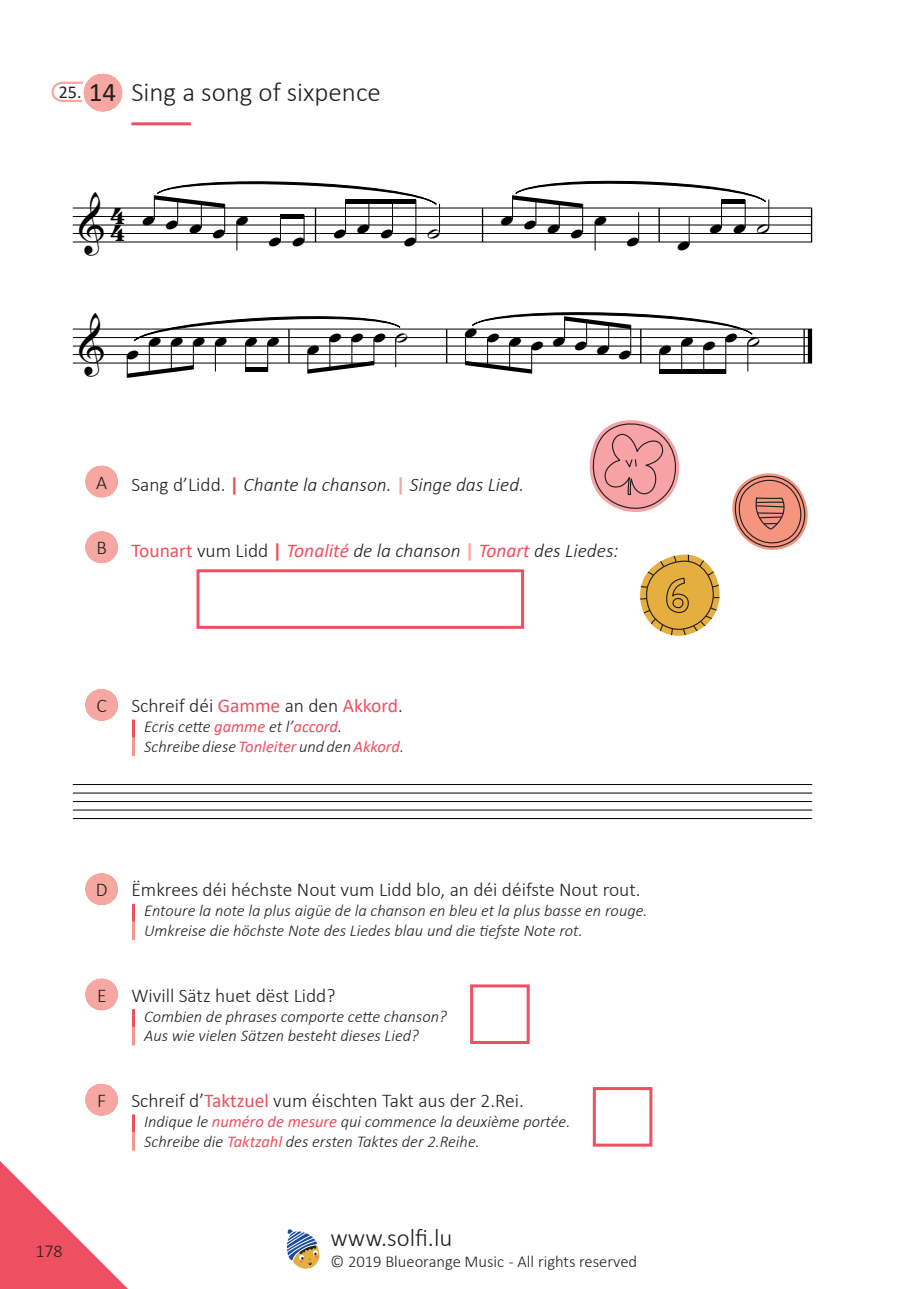
<style>
.page{position:relative;width:919px;height:1289px;background:#fff}
.page>*{position:absolute;margin:0;border:0;box-sizing:border-box;transform-origin:0 0}
.t1{font:34.2px "Opus Std";color:#000001}
.t2{font:33.9px "Opus Std";letter-spacing:.225em;color:#000001}
.t3{font:300 27px "Calibri";color:#231f20}
.t4{font:300 24.75px "Calibri";color:#231f20}
.t5{font:300 19.5px "Calibri";color:#231f20}
.t6{font:italic 300 19.5px "Calibri";color:#231f20}
.t7{font:300 18px "Calibri";color:#231f20}
.t8{font:italic 300 16.5px/19.8px "Calibri";color:#231f20}
.t9{font:300 16.5px "Calibri";color:#231f20}
.s1{font-weight:400;font-size:18px}
.s2{font-weight:400}
.s3{font-size:34.2px}
.s4{font-style:normal}
.s5{font-weight:700;font-style:normal;color:#ef5061}
.s6{font-weight:700;font-style:normal;color:#f7a7a1}
.s7{font-weight:400;font-style:normal;color:#ef5061}
.s8{font-weight:400;color:#ef5061}
</style>
<div class="page">
<svg style="left:0;top:1161px;width:127px;height:127px"></svg>
<hr style="left:131px;top:122px;width:60px;height:3px;background:#ef5061">
<svg style="left:51px;top:73px;width:53px;height:39px"></svg>
<hr style="left:102px;top:74px;width:1px;height:37px;background:#f7a7a1">
<hr style="left:103px;top:74px;width:1px;height:37px;background:#f7a7a1">
<hr style="left:482px;top:208px;width:1px;height:34px;background:#000001">
<hr style="left:810px;top:208px;width:2px;height:34px;background:#000001">
<hr style="left:446px;top:329px;width:1px;height:34px;background:#000001">
<hr style="left:803px;top:329px;width:1px;height:34px;background:#000001">
<div style="left:807px;top:329px;width:5px;height:34px;background:#000001"></div>
<hr style="left:73px;top:242px;width:739px;height:1px;background:#000001">
<hr style="left:73px;top:233px;width:739px;height:1px;background:#000001">
<hr style="left:73px;top:225px;width:739px;height:1px;background:#000001">
<hr style="left:73px;top:216px;width:739px;height:1px;background:#000001">
<hr style="left:73px;top:208px;width:739px;height:1px;background:#000001">
<hr style="left:73px;top:363px;width:739px;height:1px;background:#000001">
<hr style="left:73px;top:354px;width:739px;height:1px;background:#000001">
<hr style="left:73px;top:346px;width:739px;height:1px;background:#000001">
<hr style="left:73px;top:337px;width:739px;height:1px;background:#000001">
<hr style="left:73px;top:329px;width:739px;height:1px;background:#000001">
<svg style="left:154px;top:181px;width:288px;height:69px"></svg>
<svg style="left:512px;top:180px;width:259px;height:70px"></svg>
<svg style="left:127px;top:316px;width:279px;height:62px"></svg>
<svg style="left:465px;top:312px;width:293px;height:61px"></svg>
<svg style="left:732px;top:473px;width:76px;height:77px"></svg>
<svg style="left:640px;top:554px;width:80px;height:82px"></svg>
<svg style="left:589px;top:420px;width:91px;height:92px"></svg>
<hr style="left:132px;top:719px;width:3px;height:21px;background:#ef5061">
<hr style="left:132px;top:737px;width:3px;height:19px;background:#f59693">
<hr style="left:132px;top:903px;width:3px;height:21px;background:#ef5061">
<hr style="left:132px;top:921px;width:3px;height:19px;background:#f59693">
<hr style="left:132px;top:1009px;width:3px;height:20px;background:#ef5061">
<hr style="left:132px;top:1026px;width:3px;height:19px;background:#f59693">
<hr style="left:132px;top:1114px;width:3px;height:21px;background:#ef5061">
<hr style="left:132px;top:1132px;width:3px;height:18px;background:#f59693">
<div style="left:196px;top:569px;width:328px;height:60px;border:3px solid #ef5061"></div>
<div style="left:470px;top:984px;width:59px;height:59px;border:3px solid #ef5061"></div>
<div style="left:592px;top:1087px;width:60px;height:59px;border:3px solid #ef5061"></div>
<hr style="left:101px;top:466px;width:1px;height:31px;background:#f7a7a1">
<hr style="left:101px;top:531px;width:1px;height:32px;background:#f7a7a1">
<hr style="left:101px;top:689px;width:1px;height:31px;background:#f7a7a1">
<hr style="left:101px;top:873px;width:1px;height:31px;background:#f7a7a1">
<hr style="left:101px;top:978px;width:1px;height:32px;background:#f7a7a1">
<hr style="left:101px;top:1083px;width:1px;height:32px;background:#f7a7a1">
<hr style="left:73px;top:818px;width:739px;height:1px;background:#000001">
<hr style="left:73px;top:809px;width:739px;height:1px;background:#000001">
<hr style="left:73px;top:801px;width:739px;height:1px;background:#000001">
<hr style="left:73px;top:792px;width:739px;height:1px;background:#000001">
<hr style="left:73px;top:784px;width:739px;height:1px;background:#000001">
<svg style="left:286px;top:1228px;width:34px;height:41px"></svg>
<h3 class="t3" style="left:59px;top:75px;width:323px"><span class="s1">25.</span> <span class="s2">14</span> Sing a song of sixpence</h3>
<h2 class="t2" style="left:79px;top:202px;width:48px">&amp;<span class="s3">4</span></h2>
<h1 class="t1" style="left:111px;top:184px;width:16px">4</h1>
<h2 class="t2" style="left:143px;top:193px;width:110px">œœœœœ</h2>
<h2 class="t2" style="left:269px;top:202px;width:175px">œœ œœœœ˙</h2>
<h2 class="t2" style="left:501px;top:193px;width:110px">œœœœœ</h2>
<h2 class="t2" style="left:627px;top:212px;width:66px">œ œ</h2>
<h2 class="t2" style="left:710px;top:198px;width:63px">œœ˙</h2>
<h2 class="t2" style="left:79px;top:323px;width:29px">&amp;</h2>
<h2 class="t2" style="left:127px;top:310px;width:285px">œœœœœ œœ œœœœ˙</h2>
<h2 class="t2" style="left:465px;top:310px;width:298px">œœœœœœœœ œœœœ˙</h2>
<p class="t5" style="left:96px;top:470px;width:12px">A</p>
<p class="t5" style="left:97px;top:536px;width:12px">B</p>
<p class="t6" style="left:131px;top:472px;width:394px"><span class="s4">Sang d’Lidd.</span> <span class="s5">|</span> Chante la chanson. <span class="s6">|</span> Singe das Lied.</p>
<p class="t6" style="left:131px;top:538px;width:489px"><span class="s7">Tounart</span> <span class="s4">vum Lidd</span> <span class="s5">|</span> <span class="s8">Tonalité</span> de la chanson <span class="s6">|</span> <span class="s8">Tonart</span> des Liedes:</p>
<p class="t5" style="left:97px;top:693px;width:12px">C</p>
<p class="t5" style="left:131px;top:693px;width:273px">Schreif déi <span class="s8">Gamme</span> an den <span class="s8">Akkord</span>.</p>
<p class="t8" style="left:144px;top:716px;width:261px">Ecris cette <span class="s8">gamme</span> et l’<span class="s8">accord</span>.<br>Schreibe diese <span class="s8">Tonleiter</span> und den <span class="s8">Akkord</span>.</p>
<p class="t7" style="left:35px;top:1239px;width:29px">178</p>
<p class="t5" style="left:96px;top:877px;width:13px">D</p>
<p class="t5" style="left:131px;top:877px;width:510px">Ëmkrees déi héchste Nout vum Lidd blo, an déi déifste Nout rout.</p>
<p class="t8" style="left:144px;top:900px;width:505px">Entoure la note la plus aigüe de la chanson en bleu et la plus basse en rouge.<br>Umkreise die höchste Note des Liedes blau und die tiefste Note rot.</p>
<p class="t5" style="left:97px;top:983px;width:11px">E</p>
<p class="t5" style="left:131px;top:983px;width:205px">Wivill Sätz huet dëst Lidd?</p>
<p class="t8" style="left:144px;top:1005px;width:304px">Combien de phrases comporte cette chanson?<br>Aus wie vielen Sätzen besteht dieses Lied?</p>
<p class="t5" style="left:97px;top:1088px;width:10px">F</p>
<p class="t5" style="left:131px;top:1088px;width:394px">Schreif d’<span class="s8">Taktzuel</span> vum éischten Takt aus der 2.Rei.</p>
<p class="t8" style="left:144px;top:1111px;width:428px">Indique le <span class="s8">numéro de mesure</span> qui commence la deuxième portée.<br>Schreibe die <span class="s8">Taktzahl</span> des ersten Taktes der 2.Reihe.</p>
<h3 class="t4" style="left:330px;top:1222px;width:123px">www.solfi.lu</h3>
<p class="t9" style="left:330px;top:1251px;width:308px">© 2019 Blueorange Music - All rights reserved</p>
</div>
